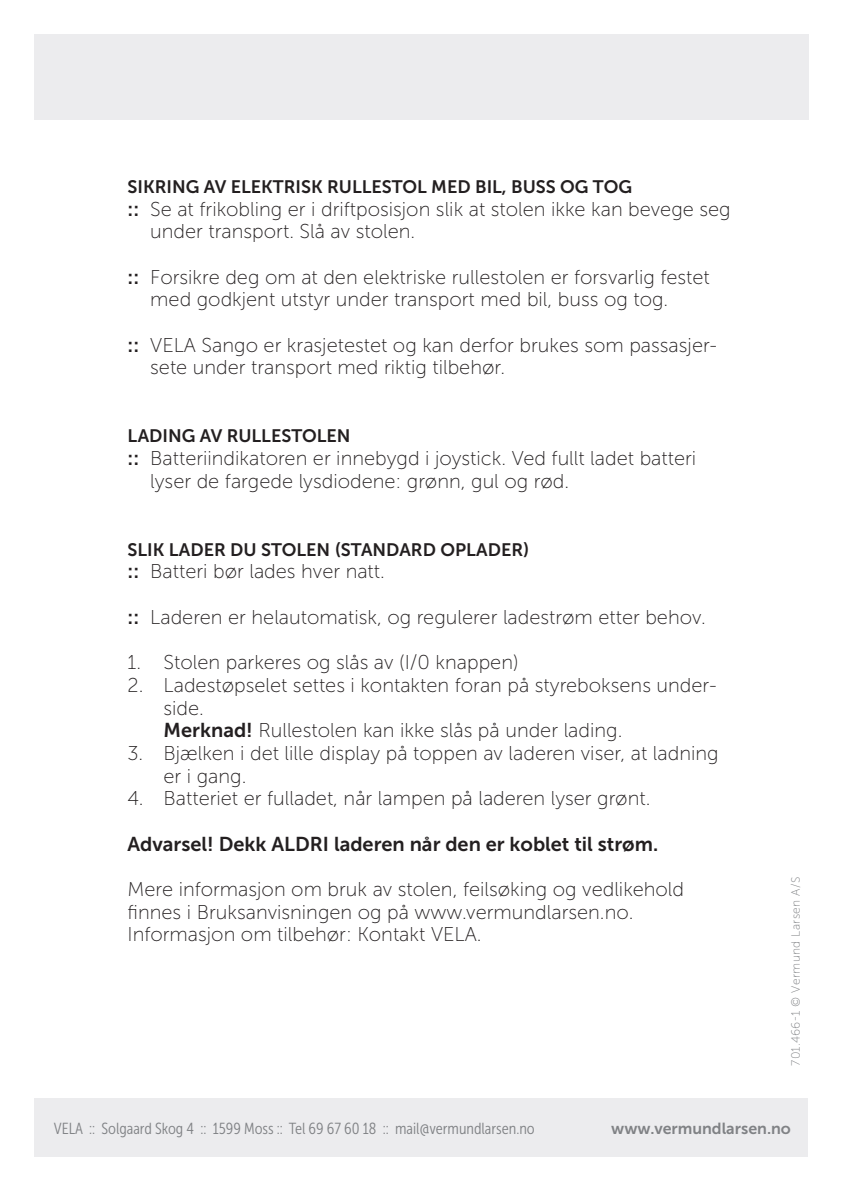
<style>
.page{position:relative;width:842px;height:1191px;background:#fff}
.page>*{position:absolute;margin:0;border:0;box-sizing:border-box;transform-origin:0 0}
.Bullit_tekst_m_afsni{font:20px/22.6px "Museo Sans 100";color:#231f20}
.Brødtekst{font:20px/22.6px "Museo Sans 100";color:#231f20}
.Brødtekst-2{font:20px "Museo Sans 700";color:#231f20}
.Nummerreret_underafs{font:18px "Museo Sans 700";color:#231f20}
.t1{font:16px "Museo Sans Cond 300";color:#808285}
.t2{font:16px "Museo Sans 300";color:#808285}
.t3{font:16px "Museo Sans 700";color:#808285}
.t4{font:12px "Museo Sans 100";letter-spacing:.03em;color:#808285}
.s1{font-family:"Museo Sans 700"}
</style>
<div class="page">
<div style="left:34px;top:34px;width:775px;height:86px;background:#ececee"></div>
<div style="left:34px;top:1098px;width:774px;height:59px;background:#ececee"></div>
<p class="Nummerreret_underafs" style="left:128px;top:177px;width:506px">SIKRING AV ELEKTRISK RULLESTOL MED BIL, BUSS OG TOG</p>
<p class="Bullit_tekst_m_afsni" style="left:150px;top:197px;width:582px;text-indent:-23px"><span class="s1">::</span> Se at frikobling er i driftposisjon slik at stolen ikke kan bevege seg under transport. Slå av stolen.</p>
<p class="Bullit_tekst_m_afsni" style="left:150px;top:266px;width:561px;text-indent:-23px"><span class="s1">::</span> Forsikre deg om at den elektriske rullestolen er forsvarlig festet med godkjent utstyr under transport med bil, buss og tog.</p>
<p class="Bullit_tekst_m_afsni" style="left:150px;top:334px;width:568px;text-indent:-23px"><span class="s1">::</span> VELA Sango er krasjetestet og kan derfor brukes som passasjer&shy;sete under transport med riktig tilbehør.</p>
<p class="Nummerreret_underafs" style="left:128px;top:426px;width:224px">LADING AV RULLESTOLEN</p>
<p class="Bullit_tekst_m_afsni" style="left:150px;top:447px;width:547px;text-indent:-23px"><span class="s1">::</span> Batteriindikatoren er innebygd i joystick. Ved fullt ladet batteri lyser de fargede lysdiodene: grønn, gul og rød.</p>
<p class="Nummerreret_underafs" style="left:128px;top:539px;width:403px">SLIK LADER DU STOLEN (STANDARD OPLADER)</p>
<p class="Bullit_tekst_m_afsni" style="left:128px;top:560px;width:259px"><span class="s1">::</span> Batteri bør lades hver natt.</p>
<p class="Bullit_tekst_m_afsni" style="left:128px;top:606px;width:580px"><span class="s1">::</span> Laderen er helautomatisk, og regulerer ladestrøm etter behov.</p>
<p class="Bullit_tekst_m_afsni" style="left:128px;top:651px;width:393px">1. Stolen parkeres og slås av (I/0 knappen)</p>
<p class="Bullit_tekst_m_afsni" style="left:164px;top:674px;width:554px;text-indent:-36px">2. Ladestøpselet settes i kontakten foran på styreboksens under&shy;side.<br><span class="s1">Merknad!</span> Rullestolen kan ikke slås på under lading.</p>
<p class="Bullit_tekst_m_afsni" style="left:164px;top:742px;width:557px;text-indent:-36px">3. Bjælken i det lille display på toppen av laderen viser, at ladning er i gang.</p>
<p class="Bullit_tekst_m_afsni" style="left:128px;top:787px;width:524px">4. Batteriet er fulladet, når lampen på laderen lyser grønt.</p>
<p class="Brødtekst-2" style="left:128px;top:832px;width:532px">Advarsel! Dekk ALDRI laderen når den er koblet til strøm.</p>
<p class="Brødtekst" style="left:128px;top:878px;width:558px">Mere informasjon om bruk av stolen, feilsøking og vedlikehold finnes i Bruksanvisningen og på www.vermundlarsen.no.</p>
<p class="Brødtekst" style="left:128px;top:923px;width:355px">Informasjon om tilbehør: Kontakt VELA.</p>
<p class="t4" style="left:789px;top:1065px;width:191px;rotate:-90deg">701.466-1 © Vermund Larsen A/S</p>
<p class="t1" style="left:54px;top:1120px;width:482px">VELA :: Solgaard Skog 4 :: 1599 Moss :: Tel 69 67 60 18 :: mail@vermundlarsen.no</p>
<p class="t3" style="left:611px;top:1119px;width:181px">www.vermundlarsen no</p>
<p class="t2" style="left:64px;top:1120px;width:596px">ELA :: Gøteborgvej 8-12 :: 9200 Aalborg SV :: Tlf: 96 34 76 00 :: mail@vela.dk</p>
<p class="t3" style="left:695px;top:1119px;width:98px">www.vela.dk</p>
</div>
